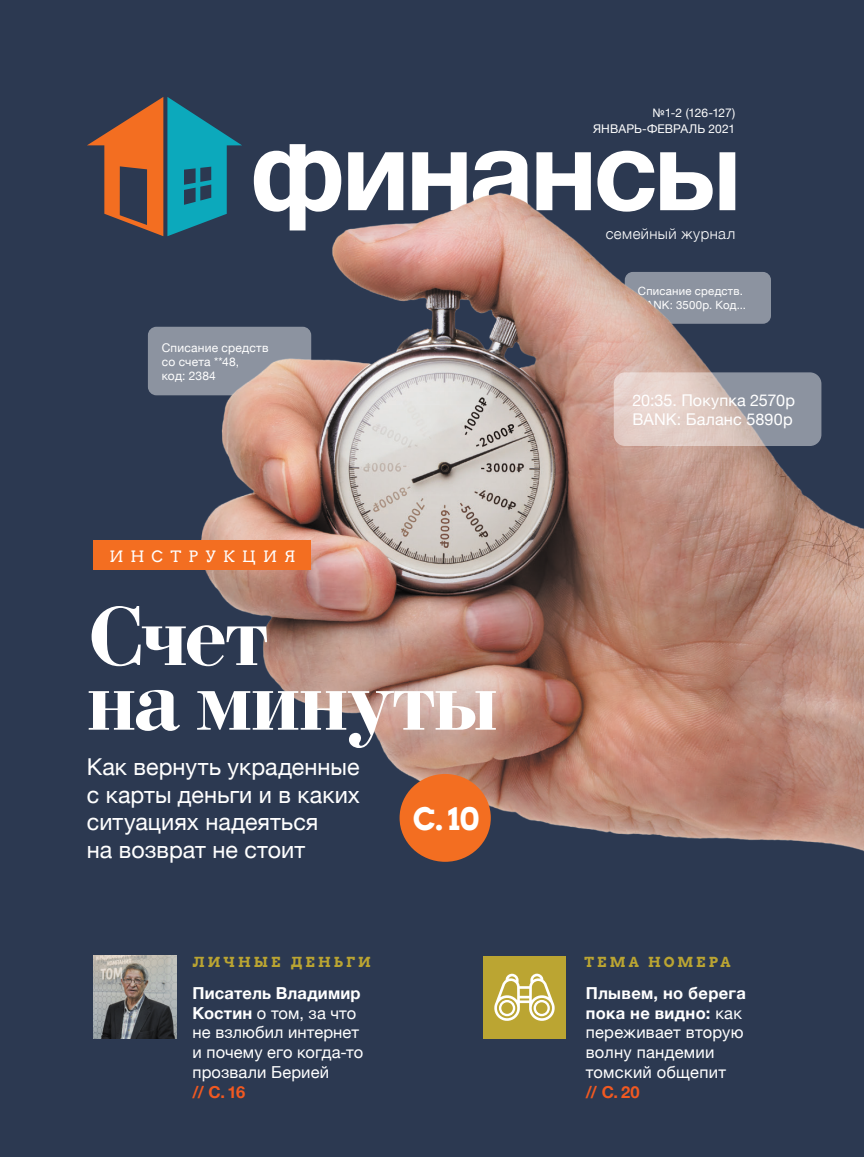
<style>
.page{position:relative;width:864px;height:1157px;background:#fff}
.page>*{position:absolute;margin:0;border:0;box-sizing:border-box;transform-origin:0 0}
.TITUL-1_big_Bodoni{font:700 88.2px/64.7px "Bodoni C";letter-spacing:-.015em;color:#fff}
.t1{font:700 31.05px "Arvo";color:#fff}
.TITUL-2_news_Helveti{font:23.25px/27.6px "Helvetica Neue";color:#fff}
.t2{font:16.5px/19.8px "Helvetica Neue";letter-spacing:.01em;color:#fff}
.TITUL-2_news_Helveti-2{font:16.2px/19.5px "Helvetica Neue";letter-spacing:.005em;color:#fff}
.RUBRIKA_big{font:15.6px "Arvo";letter-spacing:.455em;color:#fff}
.t3{font:300 15px "Helvetica Neue";letter-spacing:.03em;color:#fff}
.t4{font:700 13.8px "Arvo";letter-spacing:.21em;color:#bba532}
.TITUL-2_news_Helveti-3{font:12px/14.4px "Helvetica Neue";letter-spacing:.015em;color:#fff}
.TITUL-2_news_Helveti-4{font:11.4px/13.6px "Helvetica Neue";letter-spacing:.02em;color:#fff}
.s1{font-weight:700}
.s2{font-weight:700;color:#f15921}
</style>
<div class="page">
<div style="left:0;top:0;width:863px;height:1157px;background:#2c3951"></div>
<svg style="left:254px;top:144px;width:481px;height:34px"></svg>
<svg style="left:87px;top:97px;width:155px;height:81px"></svg>
<img style="left:93px;top:178px;width:770px;height:684px">
<div style="left:93px;top:540px;width:218px;height:29px;background:#f36e21"></div>
<div style="left:399px;top:774px;width:91px;height:87px;background:#f36e21;border-radius:50%"></div>
<svg style="left:613px;top:372px;width:208px;height:74px;background:#bfb5b6"></svg>
<img style="left:93px;top:955px;width:83px;height:83px">
<div style="left:483px;top:955px;width:82px;height:83px;background:#bba532"></div>
<svg style="left:494px;top:973px;width:60px;height:48px"></svg>
<p class="TITUL-2_news_Helveti-3" style="left:162px;top:341px;width:108px">Списание средств со счета **48,<br>код: 2384</p>
<p class="RUBRIKA_big" style="left:109px;top:546px;width:187px">инструкция</p>
<p class="TITUL-1_big_Bodoni" style="left:87px;top:611px;width:412px">Счет<br>на минуты</p>
<p class="TITUL-2_news_Helveti" style="left:87px;top:754px;width:274px">Как вернуть украденные с карты деньги и в каких ситуациях надеяться<br>на возврат не стоит</p>
<p class="t1" style="left:412px;top:799px;width:68px">С. 10</p>
<p class="t4" style="left:192px;top:953px;width:180px">личные деньги</p>
<p class="t2" style="left:192px;top:984px;width:172px"><span class="s1">Писатель Владимир<br>Костин</span> о том, за что не взлюбил интернет и почему его когда-то прозвали Берией<br><span class="s2">// С. 16</span></p>
<p class="TITUL-2_news_Helveti-3" style="left:652px;top:107px;width:84px">№1-2 (126-127)</p>
<p class="TITUL-2_news_Helveti-3" style="left:593px;top:122px;width:143px">ЯНВАРЬ-ФЕВРАЛЬ 2021</p>
<p class="t3" style="left:605px;top:221px;width:131px">семейный журнал</p>
<p class="TITUL-2_news_Helveti-4" style="left:637px;top:285px;width:110px">Списание средств.<br>BANK: 3500р. Код...</p>
<p class="TITUL-2_news_Helveti-2" style="left:632px;top:391px;width:164px">20:35. Покупка 2570р<br>BANK: Баланс 5890р</p>
<p class="t4" style="left:584px;top:953px;width:148px">тема номера</p>
<p class="t2" style="left:585px;top:984px;width:162px"><span class="s1">Плывем, но берега пока не видно:</span> как переживает вторую волну пандемии томский общепит<br><span class="s2">// С. 20</span></p>
</div>
